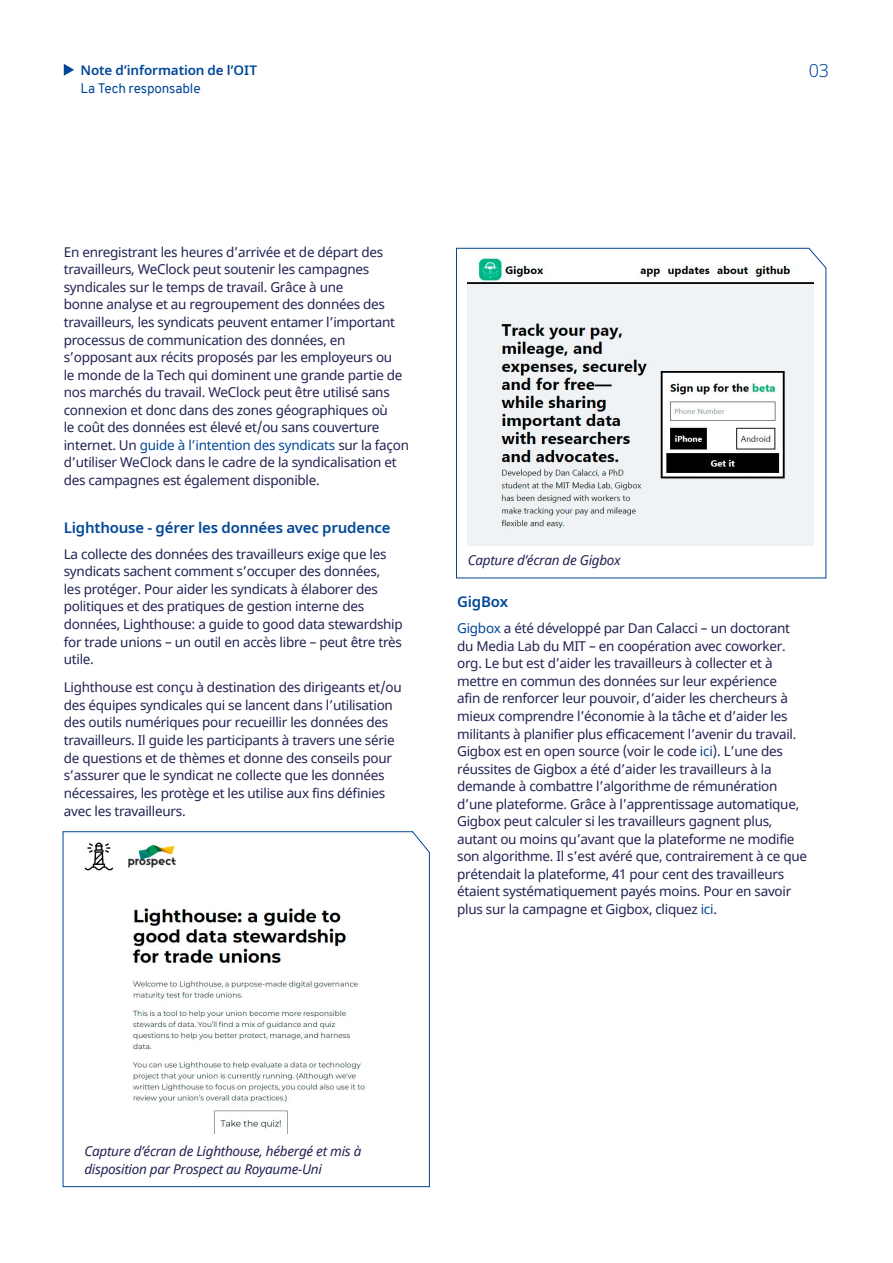
<style>
.page{position:relative;width:893px;height:1263px;background:#fff}
.page>*{position:absolute;margin:0;border:0;box-sizing:border-box;transform-origin:0 0}
.t1{font:300 18px "Noto Sans";color:#004798}
.t2{font:600 15px "Noto Sans";letter-spacing:-.015em;color:#004798}
.t3{font:13.5px/17.5px "Noto Sans";letter-spacing:-.02em;color:#212253}
.t4{font:italic 13.5px/17.5px "Noto Sans";letter-spacing:-.02em;color:#212253}
.t5{font:600 13.5px "Noto Sans";letter-spacing:-.01em;color:#004798}
.t6{font:13.5px "Overpass";letter-spacing:-.01em;color:#004798}
.s1{color:#004798}
</style>
<div class="page">
<svg style="left:64px;top:64px;width:10px;height:12px"></svg>
<div style="left:456px;top:248px;width:370px;height:330px;border:1px solid #004798"></div>
<svg style="left:808px;top:247px;width:19px;height:22px"></svg>
<img style="left:468px;top:256px;width:345px;height:289px">
<div style="left:63px;top:831px;width:367px;height:356px;border:1px solid #004798"></div>
<svg style="left:411px;top:831px;width:19px;height:22px"></svg>
<img style="left:84px;top:842px;width:281px;height:291px">
<p class="t5" style="left:80px;top:60px;width:178px">Note d’information de l’OIT</p>
<p class="t6" style="left:80px;top:78px;width:122px">La Tech responsable</p>
<h1 class="t1" style="left:809px;top:57px;width:22px">03</h1>
<p class="t3" style="left:64px;top:244px;width:347px">En enregistrant les heures d’arrivée et de départ des travailleurs, WeClock peut soutenir les campagnes syndicales sur le temps de travail. Grâce à une<br>bonne analyse et au regroupement des données des travailleurs, les syndicats peuvent entamer l’important processus de communication des données, en s’opposant aux récits proposés par les employeurs ou<br>le monde de la Tech qui dominent une grande partie de nos marchés du travail. WeClock peut être utilisé sans connexion et donc dans des zones géographiques où<br>le coût des données est élevé et/ou sans couverture internet. Un <span class="s1">guide à l’intention des syndicats</span> sur la façon d’utiliser WeClock dans le cadre de la syndicalisation et des campagnes est également disponible.</p>
<p class="t2" style="left:64px;top:517px;width:328px">Lighthouse - gérer les données avec prudence</p>
<p class="t3" style="left:64px;top:546px;width:341px">La collecte des données des travailleurs exige que les syndicats sachent comment s’occuper des données,<br>les protéger. Pour aider les syndicats à élaborer des politiques et des pratiques de gestion interne des données, Lighthouse: a guide to good data stewardship for trade unions – un outil en accès libre – peut être très utile.</p>
<p class="t3" style="left:64px;top:679px;width:340px">Lighthouse est conçu à destination des dirigeants et/ou des équipes syndicales qui se lancent dans l’utilisation des outils numériques pour recueillir les données des travailleurs. Il guide les participants à travers une série de questions et de thèmes et donne des conseils pour s’assurer que le syndicat ne collecte que les données nécessaires, les protège et les utilise aux fins définies avec les travailleurs.</p>
<p class="t4" style="left:468px;top:551px;width:155px">Capture d’écran de Gigbox</p>
<p class="t2" style="left:457px;top:591px;width:52px">GigBox</p>
<p class="t3" style="left:457px;top:620px;width:352px"><span class="s1">Gigbox</span> a été développé par Dan Calacci – un doctorant du Media Lab du MIT – en coopération avec coworker. org. Le but est d’aider les travailleurs à collecter et à mettre en commun des données sur leur expérience<br>afin de renforcer leur pouvoir, d’aider les chercheurs à mieux comprendre l’économie à la tâche et d’aider les militants à planifier plus efficacement l’avenir du travail.<br>Gigbox est en open source (voir le code <span class="s1">ici</span>). L’une des réussites de Gigbox a été d’aider les travailleurs à la demande à combattre l’algorithme de rémunération d’une plateforme. Grâce à l’apprentissage automatique, Gigbox peut calculer si les travailleurs gagnent plus, autant ou moins qu’avant que la plateforme ne modifie son algorithme. Il s’est avéré que, contrairement à ce que prétendait la plateforme, 41 pour cent des travailleurs étaient systématiquement payés moins. Pour en savoir plus sur la campagne et Gigbox, cliquez <span class="s1">ici</span>.</p>
<p class="t4" style="left:84px;top:1142px;width:279px">Capture d’écran de Lighthouse, hébergé et mis à disposition par Prospect au Royaume-Uni</p>
</div>
